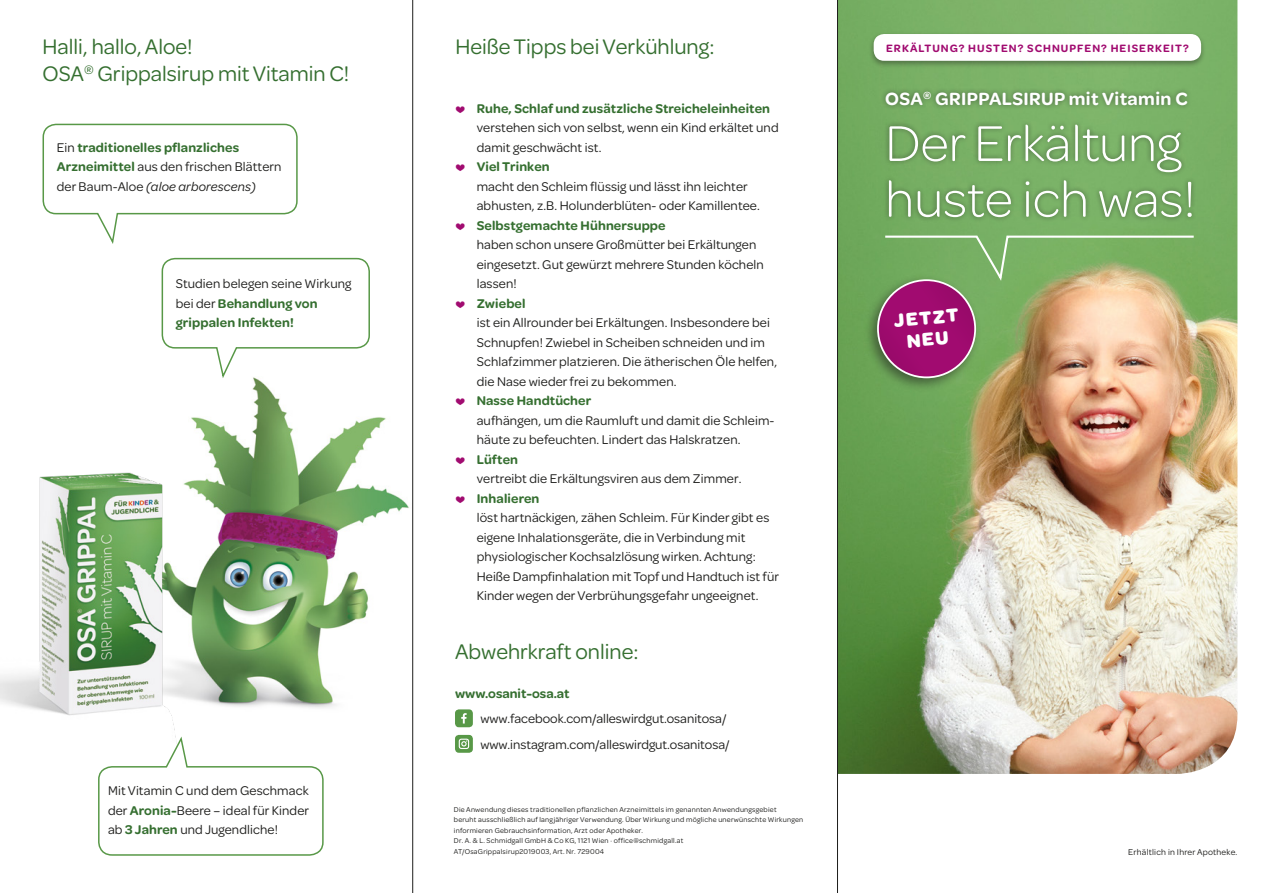
<style>
.page{position:relative;width:1263px;height:893px;background:#fff}
.page>*{position:absolute;margin:0;border:0;box-sizing:border-box;transform-origin:0 0}
.t1{font:300 53.55px "Omnes";color:#fff}
.Subline{font:22.5px/27px "Omnes";color:#356f30}
.t2{font:700 19.8px "Omnes";color:#fff}
.t3{font:600 18.9px "Omnes";letter-spacing:.02em;color:#fff}
.fliess{font:13.5px/19.5px "Omnes";letter-spacing:.01em;color:#1d1d1b}
.fliess-2{font:600 13.5px "Omnes";letter-spacing:.01em;color:#356f30}
.t4{font:600 11.4px "Omnes";letter-spacing:.095em;color:#a10b70}
.t5{font:9px "Omnes";letter-spacing:.025em;color:#1d1d1b}
.t6{font:7.5px/10.5px "Omnes";letter-spacing:.03em;color:#1d1d1b}
.s1{font-weight:400;color:#1d1d1b}
.s2{font-weight:600;color:#356f30}
.s3{font-style:italic}
.s4{font-weight:500;color:#a10b70}
</style>
<div class="page">
<img style="left:191px;top:381px;width:218px;height:327px">
<img style="left:838px;top:0;width:399px;height:774px">
<div style="left:880px;top:86px;width:317px;height:136px;background:#1d1d1b;opacity:.5"></div>
<svg style="left:883px;top:235px;width:313px;height:49px;background:#86b46d"></svg>
<div style="left:868px;top:31px;width:338px;height:38px;background:#1d1d1b;opacity:.4"></div>
<div style="left:874px;top:34px;width:327px;height:27px;background:#fff;border-radius:10px"></div>
<div style="left:863px;top:274px;width:118px;height:118px;background:#1d1d1b;opacity:.51"></div>
<div style="left:878px;top:280px;width:97px;height:97px;background:#a10b70;border-radius:49px"></div>
<div style="left:877px;top:279px;width:99px;height:99px;border:2px solid #fff;border-radius:50%"></div>
<svg style="left:455px;top:709px;width:18px;height:18px"></svg>
<svg style="left:455px;top:735px;width:18px;height:18px"></svg>
<svg style="left:42px;top:123px;width:256px;height:121px"></svg>
<svg style="left:161px;top:257px;width:209px;height:124px"></svg>
<img style="left:0;top:437px;width:252px;height:294px">
<svg style="left:98px;top:735px;width:226px;height:121px"></svg>
<hr style="left:412px;top:0;width:1px;height:893px;background:#1d1d1b">
<hr style="left:837px;top:0;width:1px;height:893px;background:#1d1d1b">
<p class="Subline" style="left:43px;top:32px;width:308px">Halli, hallo, Aloe!<br>OSA<sup>®</sup> Grippalsirup mit Vitamin C!</p>
<p class="fliess-2" style="left:57px;top:138px;width:184px"><span class="s1">Ein</span> traditionelles pflanzliches</p>
<p class="fliess" style="left:57px;top:156px;width:226px"><span class="s2">Arzneimittel</span> aus den frischen Blättern der Baum-Aloe <span class="s3">(aloe arborescens)</span></p>
<p class="fliess" style="left:176px;top:273px;width:177px">Studien belegen seine Wirkung bei der <span class="s2">Behandlung von grippalen Infekten!</span></p>
<p class="fliess" style="left:108px;top:780px;width:203px;text-align:justify">Mit Vitamin C und dem Geschmack der <span class="s2">Aronia-</span>Beere – ideal für Kinder ab <span class="s2">3 Jahren</span> und Jugendliche!</p>
<p class="Subline" style="left:455px;top:32px;width:261px">Heiße Tipps bei Verkühlung:</p>
<p class="fliess" style="left:477px;top:97px;width:303px;text-indent:-21px"><span class="s4">♥</span> <span class="s2">Ruhe, Schlaf und zusätzliche Streicheleinheiten </span>verstehen sich von selbst, wenn ein Kind erkältet und damit geschwächt ist.</p>
<p class="fliess" style="left:477px;top:156px;width:285px;text-indent:-21px"><span class="s4">♥</span> <span class="s2">Viel Trinken<br></span>macht den Schleim flüssig und lässt ihn leichter abhusten, z.B. Holunderblüten- oder Kamillentee.</p>
<p class="fliess" style="left:477px;top:214px;width:289px;text-indent:-21px"><span class="s4">♥</span> <span class="s2">Selbstgemachte Hühnersuppe<br></span>haben schon unsere Großmütter bei Erkältungen eingesetzt. Gut gewürzt mehrere Stunden köcheln lassen!</p>
<p class="fliess" style="left:477px;top:292px;width:302px;text-indent:-21px"><span class="s4">♥</span> <span class="s2">Zwiebel<br></span>ist ein Allrounder bei Erkältungen. Insbesondere bei Schnupfen! Zwiebel in Scheiben schneiden und im Schlafzimmer platzieren. Die ätherischen Öle helfen, die Nase wieder frei zu bekommen.</p>
<p class="fliess" style="left:477px;top:390px;width:299px;text-indent:-21px"><span class="s4">♥</span> <span class="s2">Nasse Handtücher<br></span>aufhängen, um die Raumluft und damit die Schleim&shy;häute zu befeuchten. Lindert das Halskratzen.</p>
<p class="fliess" style="left:477px;top:448px;width:266px;text-indent:-21px"><span class="s4">♥</span> <span class="s2">Lüften<br></span>vertreibt die Erkältungsviren aus dem Zimmer.</p>
<p class="fliess" style="left:477px;top:487px;width:304px;text-indent:-21px"><span class="s4">♥</span> <span class="s2">Inhalieren<br></span>löst hartnäckigen, zähen Schleim. Für Kinder gibt es eigene Inhalationsgeräte, die in Verbindung mit physiologischer Kochsalzlösung wirken. Achtung:<br>Heiße Dampfinhalation mit Topf und Handtuch ist für Kinder wegen der Verbrühungsgefahr ungeeignet.</p>
<p class="Subline" style="left:455px;top:636px;width:185px">Abwehrkraft online:</p>
<p class="fliess-2" style="left:455px;top:684px;width:116px">www.osanit-osa.at</p>
<p class="fliess" style="left:480px;top:708px;width:247px">www.facebook.com/alleswirdgut.osanitosa/</p>
<p class="fliess" style="left:480px;top:733px;width:251px">www.instagram.com/alleswirdgut.osanitosa/</p>
<p class="t4" style="left:886px;top:40px;width:304px">ERKÄLTUNG? HUSTEN? SCHNUPFEN? HEISERKEIT?</p>
<p class="t3" style="left:885px;top:86px;width:304px">OSA<sup>®</sup> GRIPPALSIRUP mit Vitamin C</p>
<p class="t1" style="left:885px;top:108px;width:297px">Der Erkältung</p>
<p class="t1" style="left:885px;top:163px;width:312px">huste ich was!</p>
<p class="t2" style="left:893px;top:306px;width:66px;rotate:-5deg">JETZT</p>
<p class="t6" style="left:454px;top:804px;width:351px">Die Anwendung dieses traditionellen pflanzlichen Arzneimittels im genannten Anwendungsgebiet<br>beruht ausschließlich auf langjähriger Verwendung. Über Wirkung und mögliche unerwünschte Wirkungen informieren Gebrauchsinformation, Arzt oder Apotheker.</p>
<p class="t6" style="left:454px;top:835px;width:231px">Dr. A. &amp; L. Schmidgall GmbH &amp; Co KG, 1121 Wien · office@schmidgall.at<br>AT/OsaGrippalsirup2019003, Art. Nr. 729004</p>
<p class="t5" style="left:1128px;top:846px;width:111px">Erhältlich in Ihrer Apotheke.</p>
</div>
